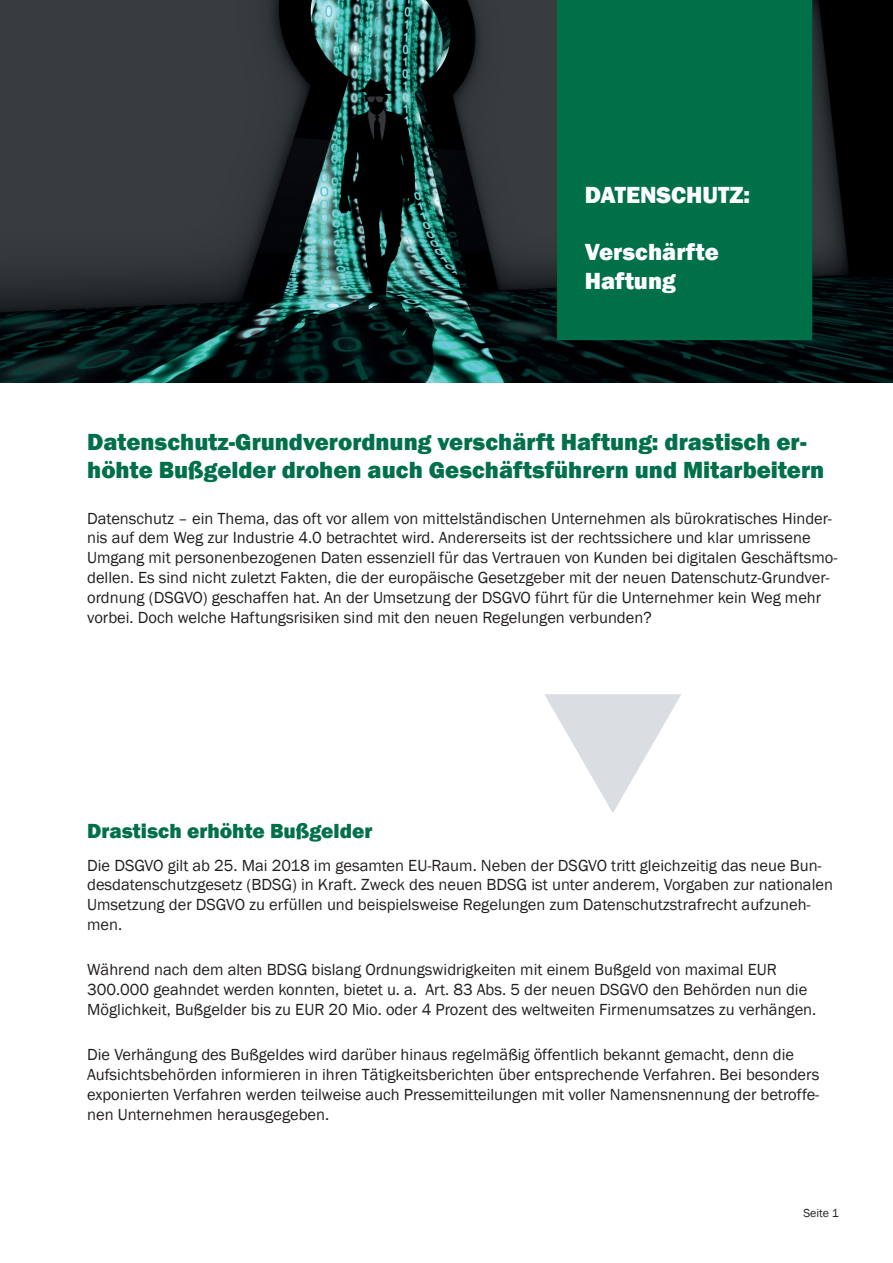
<style>
.page{position:relative;width:893px;height:1263px;background:#fff}
.page>*{position:absolute;margin:0;border:0;box-sizing:border-box;transform-origin:0 0}
.t1{font:800 24px/28.8px "Franklin Gothic";color:#007049}
.t2{font:800 24px/28.8px "Franklin Gothic";color:#fff}
.t3{font:800 21px "Franklin Gothic";color:#007049}
.t4{font:16.5px/19.8px "Franklin Gothic";color:#231f20}
.t5{font:12px "Franklin Gothic";color:#231f20}
</style>
<div class="page">
<img style="left:0;top:0;width:893px;height:383px">
<div style="left:558px;top:1px;width:253px;height:338px;background:#007049"></div>
<div style="left:557px;top:0;width:255px;height:340px;border:2px solid #007049"></div>
<svg style="left:544px;top:694px;width:137px;height:119px"></svg>
<h1 class="t2" style="left:585px;top:180px;width:167px">DATENSCHUTZ:</h1>
<h1 class="t2" style="left:585px;top:238px;width:136px">Verschärfte<br>Haftung</h1>
<h1 class="t1" style="left:87px;top:427px;width:739px">Datenschutz-Grundverordnung verschärft Haftung: drastisch er&shy;höhte Bußgelder drohen auch Geschäftsführern und Mitarbeitern</h1>
<p class="t4" style="left:87px;top:509px;width:752px">Datenschutz – ein Thema, das oft vor allem von mittelständischen Unternehmen als bürokratisches Hinder&shy;nis auf dem Weg zur Industrie 4.0 betrachtet wird. Andererseits ist der rechtssichere und klar umrissene Umgang mit personenbezogenen Daten essenziell für das Vertrauen von Kunden bei digitalen Geschäftsmo&shy;dellen. Es sind nicht zuletzt Fakten, die der europäische Gesetzgeber mit der neuen Datenschutz-Grundver&shy;ordnung (DSGVO) geschaffen hat. An der Umsetzung der DSGVO führt für die Unternehmer kein Weg mehr vorbei. Doch welche Haftungsrisiken sind mit den neuen Regelungen verbunden?</p>
<p class="t3" style="left:87px;top:817px;width:287px">Drastisch erhöhte Bußgelder</p>
<p class="t4" style="left:87px;top:855px;width:747px">Die DSGVO gilt ab 25. Mai 2018 im gesamten EU-Raum. Neben der DSGVO tritt gleichzeitig das neue Bun&shy;desdatenschutzgesetz (BDSG) in Kraft. Zweck des neuen BDSG ist unter anderem, Vorgaben zur nationalen Umsetzung der DSGVO zu erfüllen und beispielsweise Regelungen zum Datenschutzstrafrecht aufzuneh&shy;men.</p>
<p class="t4" style="left:87px;top:960px;width:731px">Während nach dem alten BDSG bislang Ordnungswidrigkeiten mit einem Bußgeld von maximal EUR<br>300.000 geahndet werden konnten, bietet u. a. Art. 83 Abs. 5 der neuen DSGVO den Behörden nun die<br>Möglichkeit, Bußgelder bis zu EUR 20 Mio. oder 4 Prozent des weltweiten Firmenumsatzes zu verhängen.</p>
<p class="t4" style="left:87px;top:1045px;width:734px">Die Verhängung des Bußgeldes wird darüber hinaus regelmäßig öffentlich bekannt gemacht, denn die Aufsichtsbehörden informieren in ihren Tätigkeitsberichten über entsprechende Verfahren. Bei besonders exponierten Verfahren werden teilweise auch Pressemitteilungen mit voller Namensnennung der betroffe&shy;nen Unternehmen herausgegeben.</p>
<p class="t5" style="left:803px;top:1206px;width:37px">Seite 1</p>
</div>
